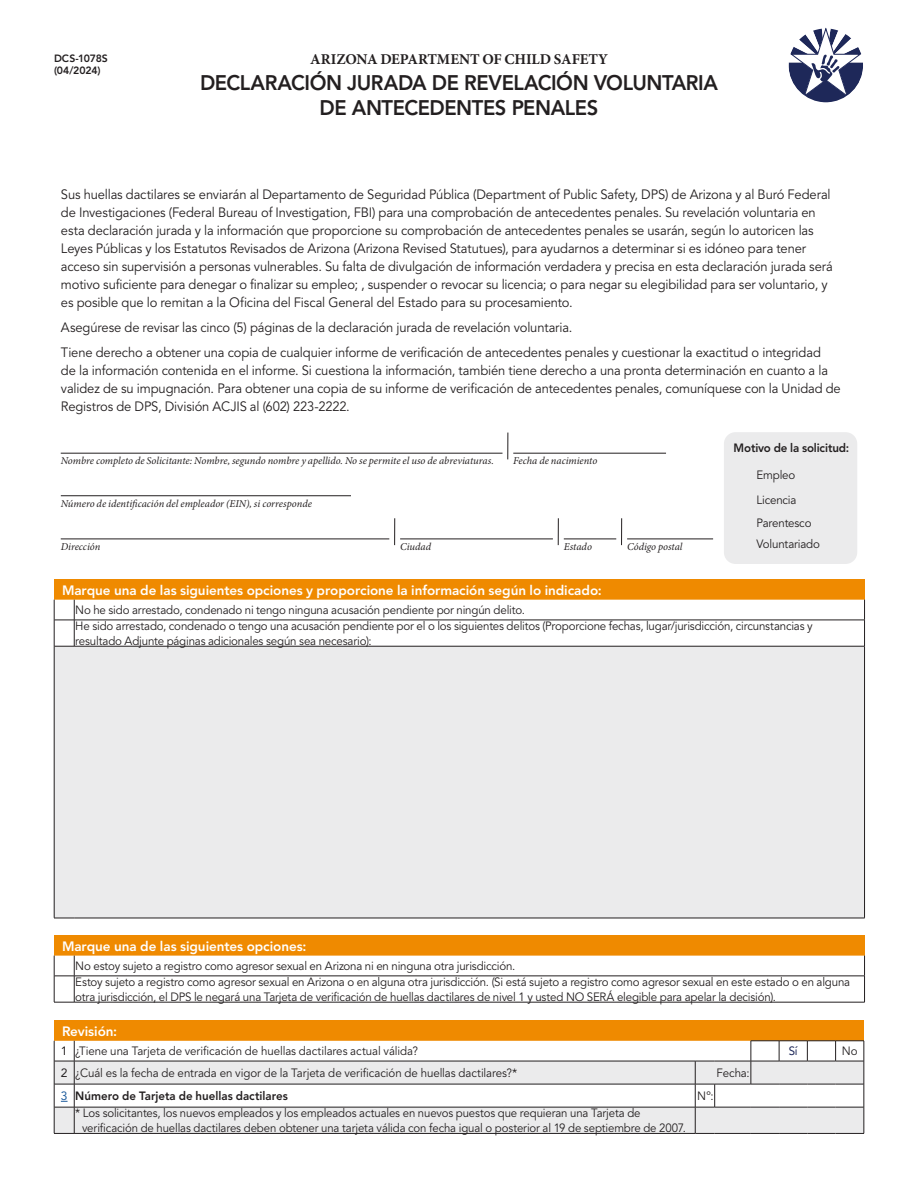
<style>
.page{position:relative;width:918px;height:1188px;background:#fff}
.page>*{position:absolute;margin:0;border:0;box-sizing:border-box;transform-origin:0 0}
.t1{font:800 21px/25.5px "Avenir";letter-spacing:-.02em;color:#231f20;text-align:center;scale:.96 1}
.t2{font:700 15px "Minion Pro";letter-spacing:-.01em;color:#231f20}
.t3{font:13.5px/18px "Avenir";letter-spacing:-.01em;color:#231f20;scale:.96 1}
.t4{font:800 13.5px "Avenir";letter-spacing:-.005em;color:#fff}
.t5{font:12px/15.5px "Avenir";letter-spacing:-.015em;color:#231f20;scale:.96 1}
.t6{font:12px/15px "Avenir";letter-spacing:-.015em;color:#231f20;scale:.95 1}
.t7{font:800 12px "Avenir";color:#231f20;scale:.96 1}
.t8{font:12px "Avenir";color:#1e2859;scale:.96 1}
.t9{font:italic 10.5px "Minion Pro";color:#231f20}
.t10{font:800 10.5px "Avenir";letter-spacing:-.015em;color:#231f20}
.s1{font-style:inherit}
.s2{font-weight:400;color:#215e9e}
</style>
<div class="page">
<svg style="left:789px;top:28px;width:73px;height:74px"></svg>
<div style="left:786px;top:25px;width:79px;height:80px;border:2px solid #fff;border-radius:50%"></div>
<hr style="left:513px;top:453px;width:153px;height:1px;background:#231f20">
<hr style="left:400px;top:539px;width:153px;height:1px;background:#231f20">
<hr style="left:564px;top:539px;width:52px;height:1px;background:#231f20">
<hr style="left:627px;top:539px;width:86px;height:1px;background:#231f20">
<hr style="left:61px;top:495px;width:290px;height:1px;background:#231f20">
<hr style="left:61px;top:453px;width:442px;height:1px;background:#231f20">
<hr style="left:61px;top:539px;width:328px;height:1px;background:#231f20">
<svg style="left:394px;top:518px;width:1px;height:27px"></svg>
<svg style="left:558px;top:518px;width:1px;height:27px"></svg>
<svg style="left:621px;top:518px;width:1px;height:27px"></svg>
<svg style="left:507px;top:433px;width:1px;height:26px"></svg>
<div style="left:724px;top:432px;width:133px;height:132px;background:#ebebec;border-radius:12px"></div>
<div style="left:54px;top:579px;width:811px;height:21px;background:#ef8a00"></div>
<div style="left:54px;top:646px;width:811px;height:272px;background:#ebebec"></div>
<hr style="left:54px;top:646px;width:1px;height:272px;background:#231f20">
<hr style="left:864px;top:646px;width:1px;height:272px;background:#231f20">
<svg style="left:54px;top:600px;width:811px;height:47px"></svg>
<svg style="left:54px;top:918px;width:20px;height:1px"></svg>
<hr style="left:74px;top:918px;width:791px;height:1px;background:#231f20">
<div style="left:54px;top:935px;width:811px;height:21px;background:#ef8a00"></div>
<svg style="left:54px;top:956px;width:811px;height:47px"></svg>
<div style="left:54px;top:1021px;width:810px;height:20px;background:#ef8a00"></div>
<svg style="left:75px;top:1041px;width:676px;height:20px"></svg>
<svg style="left:75px;top:1062px;width:676px;height:71px;fill:#ebebec"></svg>
<hr style="left:74px;top:1084px;width:621px;height:1px;background:#231f20">
<hr style="left:74px;top:1107px;width:621px;height:1px;background:#231f20">
<hr style="left:74px;top:1133px;width:621px;height:1px;background:#231f20">
<hr style="left:74px;top:1061px;width:621px;height:1px;background:#231f20">
<hr style="left:715px;top:1061px;width:36px;height:1px;background:#231f20">
<hr style="left:715px;top:1084px;width:36px;height:1px;background:#231f20">
<hr style="left:715px;top:1107px;width:36px;height:1px;background:#231f20">
<svg style="left:695px;top:1061px;width:20px;height:73px"></svg>
<hr style="left:715px;top:1133px;width:36px;height:1px;background:#231f20">
<svg style="left:751px;top:1041px;width:114px;height:93px"></svg>
<svg style="left:54px;top:1041px;width:21px;height:93px"></svg>
<p class="t10" style="left:54px;top:52px;width:55px">DCS-1078S</p>
<p class="t2" style="left:310px;top:48px;width:299px">ARIZONA DEPARTMENT OF CHILD SAFETY</p>
<p class="t10" style="left:54px;top:65px;width:48px">(04/2024)</p>
<h1 class="t1" style="left:200px;top:70px;width:541px">DECLARACIÓN JURADA DE REVELACIÓN VOLUNTARIA<br>DE ANTECEDENTES PENALES</h1>
<p class="t3" style="left:61px;top:186px;width:806px">Sus huellas dactilares se enviarán al Departamento de Seguridad Pública (Department of Public Safety, DPS) de Arizona y al Buró Federal de Investigaciones (Federal Bureau of Investigation, FBI) para una comprobación de antecedentes penales. Su revelación voluntaria en esta declaración jurada y la información que proporcione su comprobación de antecedentes penales se usarán, según lo autoricen las Leyes Públicas y los Estatutos Revisados de Arizona (Arizona Revised Statutues), para ayudarnos a determinar si es idóneo para tener acceso sin supervisión a personas vulnerables. Su falta de divulgación de información verdadera y precisa en esta declaración jurada será motivo suficiente para denegar o finalizar su empleo; , suspender o revocar su licencia; o para negar su elegibilidad para ser voluntario, y es posible que lo remitan a la Oficina del Fiscal General del Estado para su procesamiento.</p>
<p class="t3" style="left:61px;top:315px;width:793px;line-height:24.8px">Asegúrese de revisar las cinco (5) páginas de la declaración jurada de revelación voluntaria.<br>Tiene derecho a obtener una copia de cualquier informe de verificación de antecedentes penales y cuestionar la exactitud o integridad</p>
<p class="t3" style="left:61px;top:361px;width:814px">de la información contenida en el informe. Si cuestiona la información, también tiene derecho a una pronta determinación en cuanto a la validez de su impugnación. Para obtener una copia de su informe de verificación de antecedentes penales, comuníquese con la Unidad de<br>Registros de DPS, División ACJIS al (602) 223-2222.</p>
<p class="t7" style="left:734px;top:440px;width:122px">Motivo de la solicitud:</p>
<p class="t5" style="left:757px;top:462px;width:43px;line-height:25.3px">Empleo<br>Licencia</p>
<p class="t5" style="left:757px;top:513px;width:68px;line-height:21px">Parentesco<br>Voluntariado</p>
<p class="t4" style="left:62px;top:582px;width:541px">Marque una de las siguientes opciones y proporcione la información según lo indicado:</p>
<p class="t5" style="left:75px;top:603px;width:770px">No he sido arrestado, condenado ni tengo ninguna acusación pendiente por ningún delito.<br>He sido arrestado, condenado o tengo una acusación pendiente por el o los siguientes delitos (Proporcione fechas, lugar/jurisdicción, circunstancias y resultado Adjunte páginas adicionales según sea necesario):</p>
<p class="t9" style="left:61px;top:454px;width:435px">Nombre completo de Solicitante: Nombre, segundo nombre y apellido. No se permite el uso de abreviaturas.</p>
<p class="t9" style="left:513px;top:454px;width:86px">Fecha de nacimiento</p>
<p class="t9" style="left:61px;top:496px;width:253px">Número de identificación del empleador (EIN), si corresponde</p>
<p class="t9" style="left:400px;top:539px;width:32px">Ciudad</p>
<p class="t9" style="left:564px;top:539px;width:30px">Estado</p>
<p class="t9" style="left:627px;top:539px;width:57px">Código postal</p>
<p class="t9" style="left:61px;top:539px;width:41px">Dirección</p>
<p class="t4" style="left:62px;top:938px;width:246px">Marque una de las siguientes opciones:</p>
<p class="t5" style="left:75px;top:959px;width:809px">No estoy sujeto a registro como agresor sexual en Arizona ni en ninguna otra jurisdicción.<br>Estoy sujeto a registro como agresor sexual en Arizona o en alguna otra jurisdicción. (Si está sujeto a registro como agresor sexual en este estado o en alguna otra jurisdicción, el DPS le negará una Tarjeta de verificación de huellas dactilares de nivel 1 y usted NO SERÁ elegible para apelar la decisión).</p>
<p class="t4" style="left:62px;top:1023px;width:57px">Revisión:</p>
<p class="t5" style="left:61px;top:1044px;width:374px"><span class="s1">1</span> ¿Tiene una Tarjeta de verificación de huellas dactilares actual válida?</p>
<p class="t8" style="left:789px;top:1044px;width:11px">Sí</p>
<p class="t5" style="left:842px;top:1044px;width:18px">No</p>
<p class="t5" style="left:61px;top:1066px;width:477px"><span class="s1">2</span> ¿Cuál es la fecha de entrada en vigor de la Tarjeta de verificación de huellas dactilares?*</p>
<p class="t5" style="left:716px;top:1066px;width:36px">Fecha:</p>
<p class="t7" style="left:61px;top:1089px;width:238px"><span class="s2">3</span> Número de Tarjeta de huellas dactilares</p>
<p class="t5" style="left:697px;top:1089px;width:19px">Nº:</p>
<p class="t6" style="left:82px;top:1106px;width:637px;text-indent:-7px">* Los solicitantes, los nuevos empleados y los empleados actuales en nuevos puestos que requieran una Tarjeta de verificación de huellas dactilares deben obtener una tarjeta válida con fecha igual o posterior al 19 de septiembre de 2007.</p>
</div>
